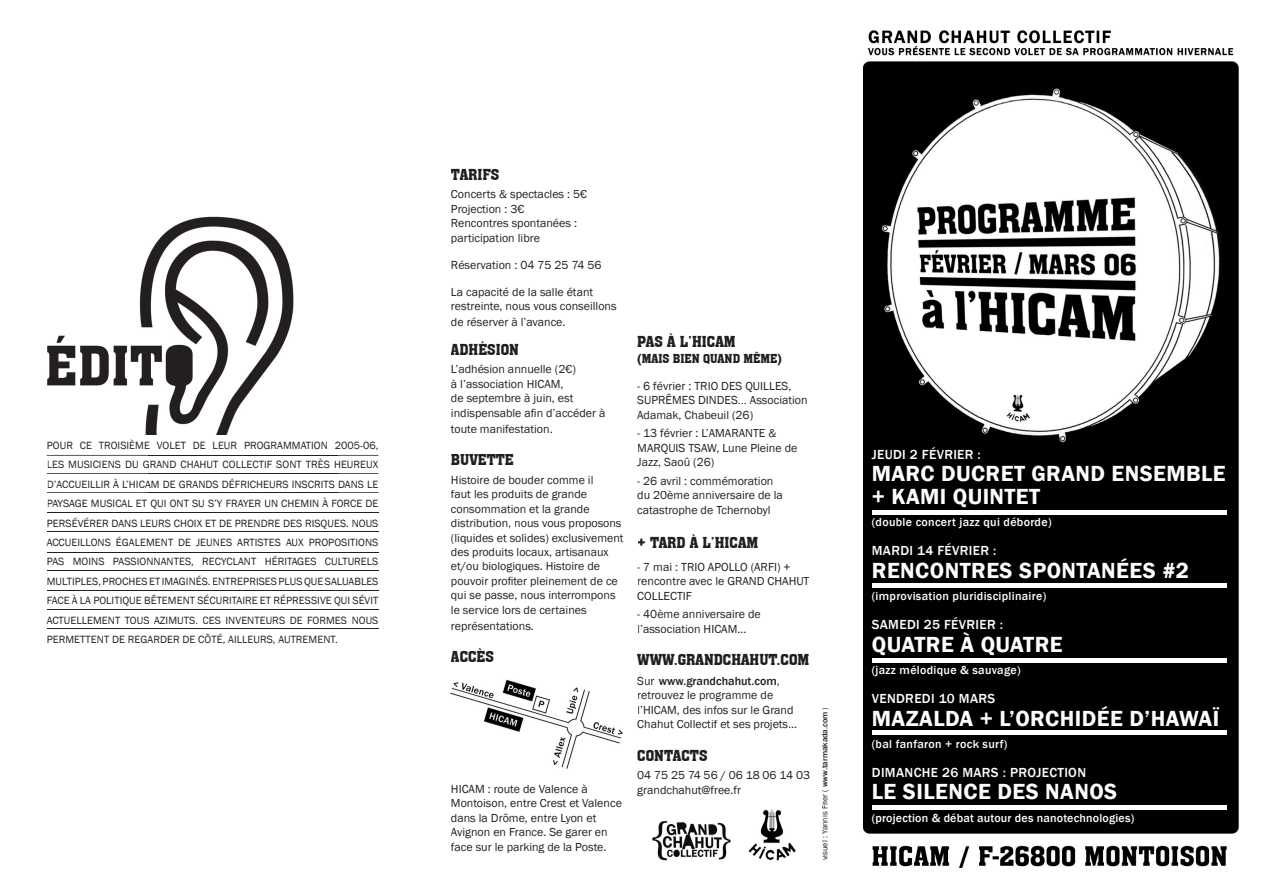
<style>
.page{position:relative;width:1263px;height:893px;background:#fff}
.page>*{position:absolute;margin:0;border:0;box-sizing:border-box;transform-origin:0 0}
.t1{font:600 22.5px/22.5px "Franklin Gothic";letter-spacing:.02em;color:#fdfdfd}
.t2{font:600 16.5px "Archon";color:#231f20}
.t3{font:500 13.5px "Franklin Gothic";letter-spacing:.025em;color:#fdfdfd}
.t4{font:600 13.5px "Archon";color:#231f20}
.t5{font:12px/14.4px "Franklin Gothic";color:#231f20}
.t6{font:500 12px "Franklin Gothic";letter-spacing:.025em;color:#fdfdfd}
.t7{font:10.8px/19.4px "Franklin Gothic";letter-spacing:.005em;color:#231f20;text-align:justify}
.t8{font:8.25px "Franklin Gothic";color:#231f20}
.s1{font-weight:500}
</style>
<div class="page">
<img style="left:47px;top:216px;width:247px;height:218px">
<img style="left:863px;top:30px;width:376px;height:838px">
<img style="left:450px;top:679px;width:173px;height:90px">
<img style="left:652px;top:821px;width:79px;height:40px">
<img style="left:748px;top:810px;width:48px;height:50px">
<hr style="left:338px;top:473px;width:40px;height:1px;background:#231f20">
<hr style="left:47px;top:473px;width:101px;height:1px;background:#231f20">
<hr style="left:148px;top:473px;width:190px;height:1px;background:#231f20">
<hr style="left:338px;top:492px;width:40px;height:1px;background:#231f20">
<hr style="left:47px;top:492px;width:101px;height:1px;background:#231f20">
<hr style="left:148px;top:492px;width:190px;height:1px;background:#231f20">
<hr style="left:47px;top:512px;width:331px;height:1px;background:#231f20">
<hr style="left:47px;top:531px;width:331px;height:1px;background:#231f20">
<hr style="left:47px;top:552px;width:331px;height:1px;background:#231f20">
<hr style="left:47px;top:570px;width:331px;height:1px;background:#231f20">
<hr style="left:47px;top:590px;width:331px;height:1px;background:#231f20">
<hr style="left:47px;top:609px;width:331px;height:1px;background:#231f20">
<hr style="left:47px;top:628px;width:331px;height:1px;background:#231f20">
<hr style="left:338px;top:455px;width:40px;height:1px;background:#231f20">
<hr style="left:47px;top:455px;width:101px;height:1px;background:#231f20">
<hr style="left:148px;top:455px;width:190px;height:1px;background:#231f20">
<div style="left:872px;top:510px;width:354px;height:5px;background:#fff"></div>
<hr style="left:872px;top:584px;width:354px;height:4px;background:#fff">
<hr style="left:872px;top:658px;width:354px;height:4px;background:#fff">
<hr style="left:872px;top:805px;width:354px;height:4px;background:#fff">
<div style="left:872px;top:730px;width:354px;height:5px;background:#fff"></div>
<p class="t7" style="left:47px;top:436px;width:333px">POUR CE TROISIÈME VOLET DE LEUR PROGRAMMATION 2005-06, LES MUSICIENS DU GRAND CHAHUT COLLECTIF SONT TRÈS HEUREUX D’ACCUEILLIR À L’HICAM DE GRANDS DÉFRICHEURS INSCRITS DANS LE PAYSAGE MUSICAL ET QUI ONT SU S’Y FRAYER UN CHEMIN À FORCE DE PERSÉVÉRER DANS LEURS CHOIX ET DE PRENDRE DES RISQUES. NOUS ACCUEILLONS ÉGALEMENT DE JEUNES ARTISTES AUX PROPOSITIONS PAS MOINS PASSIONNANTES, RECYCLANT HÉRITAGES CULTURELS MULTIPLES, PROCHES ET IMAGINÉS. ENTREPRISES PLUS QUE SALUABLES FACE À LA POLITIQUE BÊTEMENT SÉCURITAIRE ET RÉPRESSIVE QUI SÉVIT ACTUELLEMENT TOUS AZIMUTS. CES INVENTEURS DE FORMES NOUS PERMETTENT DE REGARDER DE CÔTÉ, AILLEURS, AUTREMENT.</p>
<h2 class="t2" style="left:451px;top:163px;width:50px">TARIFS</h2>
<p class="t5" style="left:451px;top:187px;width:138px">Concerts &amp; spectacles : 5€<br>Projection : 3€<br>Rencontres spontanées : participation libre</p>
<p class="t5" style="left:451px;top:258px;width:152px">Réservation : 04 75 25 74 56</p>
<p class="t5" style="left:451px;top:285px;width:167px">La capacité de la salle étant restreinte, nous vous conseillons</p>
<p class="t5" style="left:451px;top:315px;width:116px">de réserver à l’avance.</p>
<h2 class="t2" style="left:451px;top:339px;width:70px">ADHÉSION</h2>
<p class="t5" style="left:451px;top:362px;width:156px">L’adhésion annuelle (2€)<br>à l’association HICAM,<br>de septembre à juin, est indispensable afin d’accéder à</p>
<p class="t5" style="left:451px;top:422px;width:103px">toute manifestation.</p>
<h2 class="t2" style="left:451px;top:449px;width:64px">BUVETTE</h2>
<p class="t5" style="left:451px;top:473px;width:174px">Histoire de bouder comme il<br>faut les produits de grande consommation et la grande distribution, nous vous proposons (liquides et solides) exclusivement des produits locaux, artisanaux et/ou biologiques. Histoire de pouvoir profiter pleinement de ce qui se passe, nous interrompons le service lors de certaines</p>
<p class="t5" style="left:451px;top:619px;width:84px">représentations.</p>
<h2 class="t2" style="left:451px;top:646px;width:45px">ACCÈS</h2>
<p class="t5" style="left:451px;top:782px;width:172px">HICAM : route de Valence à<br>Montoison, entre Crest et Valence dans la Drôme, entre Lyon et<br>Avignon en France. Se garer en face sur le parking de la Poste.</p>
<h2 class="t2" style="left:637px;top:330px;width:100px">PAS À L’HICAM</h2>
<p class="t4" style="left:637px;top:350px;width:146px">(MAIS BIEN QUAND MÊME)</p>
<p class="t5" style="left:637px;top:379px;width:172px">- 6 février : TRIO DES QUILLES,<br>SUPRÊMES DINDES... Association<br>Adamak, Chabeuil (26)</p>
<p class="t5" style="left:637px;top:426px;width:162px">- 13 février : L’AMARANTE &amp;<br>MARQUIS TSAW, Lune Pleine de<br>Jazz, Saoû (26)</p>
<p class="t5" style="left:637px;top:474px;width:147px">- 26 avril : commémoration du 20ème anniversaire de la catastrophe de Tchernobyl</p>
<h2 class="t2" style="left:637px;top:532px;width:123px">+ TARD À L’HICAM</h2>
<p class="t5" style="left:637px;top:560px;width:174px">- 7 mai : TRIO APOLLO (ARFI) + rencontre avec le GRAND CHAHUT<br>COLLECTIF</p>
<p class="t5" style="left:637px;top:607px;width:125px">- 40ème anniversaire de l’association HICAM...</p>
<h2 class="t2" style="left:637px;top:649px;width:174px">WWW.GRANDCHAHUT.COM</h2>
<p class="t5" style="left:637px;top:674px;width:161px">Sur <span class="s1">www.grandchahut.com</span>, retrouvez le programme de l’HICAM, des infos sur le Grand<br>Chahut Collectif et ses projets...</p>
<h2 class="t2" style="left:637px;top:744px;width:72px">CONTACTS</h2>
<p class="t5" style="left:637px;top:768px;width:174px">04 75 25 74 56 / 06 18 06 14 03 grandchahut@free.fr</p>
<p class="t8" style="left:820px;top:860px;width:155px;rotate:-90deg">visuel : Yannis Frier ( <span class="s1">www.tarmakada.com</span> )</p>
<p class="t3" style="left:872px;top:446px;width:111px">JEUDI 2 FÉVRIER :</p>
<h1 class="t1" style="left:872px;top:463px;width:355px">MARC DUCRET GRAND ENSEMBLE + KAMI QUINTET</h1>
<p class="t6" style="left:872px;top:515px;width:181px">(double concert jazz qui déborde)</p>
<p class="t3" style="left:872px;top:542px;width:126px">MARDI 14 FÉVRIER :</p>
<h1 class="t1" style="left:872px;top:559px;width:319px">RENCONTRES SPONTANÉES #2</h1>
<p class="t6" style="left:872px;top:589px;width:176px">(improvisation pluridisciplinaire)</p>
<p class="t3" style="left:872px;top:616px;width:133px">SAMEDI 25 FÉVRIER :</p>
<h1 class="t1" style="left:872px;top:633px;width:192px">QUATRE À QUATRE</h1>
<p class="t6" style="left:872px;top:663px;width:150px">(jazz mélodique &amp; sauvage)</p>
<p class="t3" style="left:872px;top:690px;width:125px">VENDREDI 10 MARS</p>
<h1 class="t1" style="left:872px;top:707px;width:349px">MAZALDA + L’ORCHIDÉE D’HAWAÏ</h1>
<p class="t6" style="left:872px;top:737px;width:137px">(bal fanfaron + rock surf)</p>
<p class="t3" style="left:872px;top:764px;width:216px">DIMANCHE 26 MARS : PROJECTION</p>
<h1 class="t1" style="left:872px;top:781px;width:247px">LE SILENCE DES NANOS</h1>
<p class="t6" style="left:872px;top:810px;width:264px">(projection &amp; débat autour des nanotechnologies)</p>
</div>
